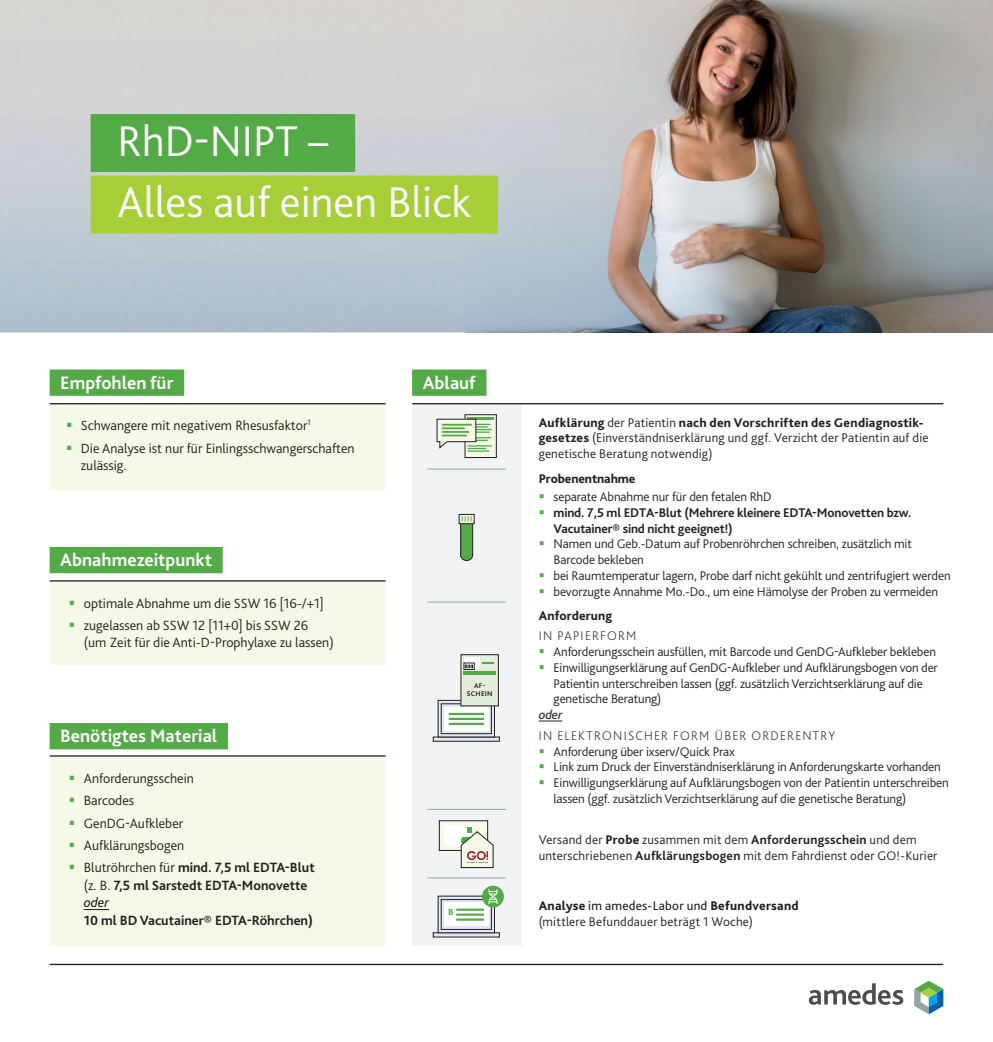
<style>
.page{position:relative;width:993px;height:1042px;background:#fff}
.page>*{position:absolute;margin:0;border:0;box-sizing:border-box;transform-origin:0 0}
.t1{font:300 44.98px/61.4px "Bliss Pro";color:#fff}
.t2{font:700 18.72px "Bliss Pro";color:#fff}
.t3{font:300 14px/17.5px "Bliss Pro";color:#231f20}
.t4{font:700 14px/17.5px "Bliss Pro";color:#231f20}
.t5{font:300 13.12px/15.8px "Bliss Pro";letter-spacing:-.01em;color:#231f20}
.t6{font:300 13.12px/15.8px "Bliss Pro";letter-spacing:.015em;color:#231f20}
.t7{font:700 13.12px/15.8px "Bliss Pro";letter-spacing:-.01em;color:#231f20}
.t8{font:200 13.12px "Bliss Pro";letter-spacing:.095em;color:#231f20}
.t9{font:800 13.12px "Bliss Pro";letter-spacing:-.01em;color:#231f20}
.t10{font:italic 13.12px "Bliss Pro";color:#231f20}
.t11{font:800 9.28px "Bliss Pro";color:#54aa46}
.t12{font:700 7.17px/8.6px "Bliss Pro";letter-spacing:.035em;color:#231f20;text-align:center}
.s1{color:#54aa46}
.s2{font-weight:300}
.s3{font-weight:400;font-style:italic}
.s4{font-weight:800}
.s5{font-weight:700}
.s6{font-weight:400}
</style>
<div class="page">
<img style="left:0;top:0;width:992px;height:332px">
<div style="left:412px;top:404px;width:109px;height:541px;background:#f2f3f4"></div>
<div style="left:50px;top:581px;width:335px;height:84px;background:#f4f9e8"></div>
<div style="left:50px;top:404px;width:335px;height:86px;background:#f4f9e8"></div>
<hr style="left:433px;top:737px;width:66px;height:4px;background:#e0e7f4">
<div style="left:432px;top:736px;width:67px;height:6px;border:1px solid #231f20"></div>
<svg style="left:439px;top:702px;width:54px;height:33px"></svg>
<div style="left:437px;top:700px;width:58px;height:37px;border:1px solid #231f20"></div>
<svg style="left:442px;top:705px;width:47px;height:27px"></svg>
<div style="left:440px;top:703px;width:51px;height:31px;border:1px solid #231f20"></div>
<svg style="left:444px;top:707px;width:44px;height:23px"></svg>
<hr style="left:448px;top:713px;width:36px;height:2px;background:#54aa46">
<hr style="left:448px;top:718px;width:35px;height:2px;background:#54aa46">
<hr style="left:448px;top:723px;width:35px;height:2px;background:#54aa46">
<svg style="left:433px;top:933px;width:66px;height:4px"></svg>
<div style="left:438px;top:896px;width:56px;height:37px;background:#e0e7f4"></div>
<div style="left:437px;top:895px;width:58px;height:38px;border:1px solid #231f20"></div>
<div style="left:440px;top:899px;width:51px;height:31px;border:1px solid #231f20"></div>
<div style="left:444px;top:902px;width:44px;height:24px;background:#fff"></div>
<hr style="left:456px;top:908px;width:28px;height:3px;background:#54aa46">
<hr style="left:456px;top:913px;width:27px;height:3px;background:#54aa46">
<hr style="left:456px;top:918px;width:27px;height:2px;background:#54aa46">
<div style="left:482px;top:885px;width:21px;height:22px;background:#54aa46;border-radius:50%"></div>
<svg style="left:488px;top:889px;width:10px;height:15px"></svg>
<div style="left:439px;top:821px;width:48px;height:29px;background:#f4f9e8"></div>
<div style="left:444px;top:825px;width:30px;height:21px;background:#fff"></div>
<div style="left:439px;top:820px;width:49px;height:31px;border:1px solid #231f20"></div>
<svg style="left:460px;top:827px;width:34px;height:41px"></svg>
<svg style="left:459px;top:516px;width:14px;height:45px"></svg>
<div style="left:458px;top:514px;width:16px;height:10px;border:1px solid #231f20"></div>
<div style="left:465px;top:415px;width:31px;height:42px;background:#f4f9e8"></div>
<div style="left:464px;top:414px;width:32px;height:44px;border:1px solid #231f20"></div>
<hr style="left:467px;top:417px;width:27px;height:3px;background:#54aa46">
<hr style="left:467px;top:450px;width:22px;height:2px;background:#54aa46">
<svg style="left:436px;top:418px;width:55px;height:31px"></svg>
<hr style="left:50px;top:964px;width:893px;height:1px;background:#231f20">
<hr style="left:50px;top:580px;width:335px;height:1px;background:#231f20">
<hr style="left:50px;top:403px;width:335px;height:1px;background:#231f20">
<hr style="left:412px;top:403px;width:531px;height:1px;background:#231f20">
<svg style="left:538px;top:720px;width:24px;height:1px"></svg>
<svg style="left:808px;top:983px;width:95px;height:22px"></svg>
<svg style="left:914px;top:980px;width:29px;height:34px"></svg>
<div style="left:91px;top:114px;width:264px;height:58px;background:#54aa46"></div>
<div style="left:91px;top:176px;width:407px;height:57px;background:#a6ce39"></div>
<div style="left:50px;top:369px;width:134px;height:27px;background:#54aa46"></div>
<div style="left:50px;top:547px;width:172px;height:26px;background:#54aa46"></div>
<div style="left:50px;top:756px;width:335px;height:189px;background:#f4f9e8"></div>
<svg style="left:84px;top:909px;width:25px;height:1px"></svg>
<hr style="left:50px;top:755px;width:335px;height:1px;background:#231f20">
<div style="left:50px;top:723px;width:178px;height:26px;background:#54aa46"></div>
<div style="left:412px;top:369px;width:74px;height:27px;background:#54aa46"></div>
<hr style="left:427px;top:469px;width:78px;height:1px;background:#94a2aa">
<hr style="left:427px;top:809px;width:78px;height:1px;background:#94a2aa">
<hr style="left:427px;top:601px;width:78px;height:1px;background:#94a2aa">
<hr style="left:427px;top:877px;width:78px;height:1px;background:#94a2aa">
<div style="left:461px;top:655px;width:37px;height:51px;background:#e3eddc"></div>
<hr style="left:463px;top:671px;width:32px;height:4px;background:#54aa46">
<div style="left:464px;top:657px;width:15px;height:11px;background:#fff"></div>
<div style="left:463px;top:662px;width:11px;height:8px;border:1px solid #231f20"></div>
<svg style="left:465px;top:664px;width:8px;height:4px"></svg>
<h1 class="t1" style="left:117px;top:110px;width:355px">RhD-NIPT –<br>Alles auf einen Blick</h1>
<h2 class="t2" style="left:60px;top:371px;width:115px">Empfohlen für</h2>
<p class="t3" style="left:66px;top:417px;width:246px"><span class="s1">▪</span> Schwangere mit negativem Rhesusfaktor<sup>1</sup></p>
<p class="t3" style="left:81px;top:439px;width:275px;text-indent:-15px"><span class="s1">▪</span> Die Analyse ist nur für Einlingsschwangerschaften zulässig.</p>
<h2 class="t2" style="left:60px;top:548px;width:153px">Abnahmezeitpunkt</h2>
<p class="t3" style="left:69px;top:594px;width:256px"><span class="s1">▪</span> optimale Abnahme um die SSW 16 [16-/+1]</p>
<p class="t3" style="left:84px;top:616px;width:251px;text-indent:-15px"><span class="s1">▪</span> zugelassen ab SSW 12 [11+0] bis SSW 26 (um Zeit für die Anti-D-Prophylaxe zu lassen)</p>
<h2 class="t2" style="left:60px;top:724px;width:158px">Benötigtes Material</h2>
<p class="t3" style="left:69px;top:769px;width:126px"><span class="s1">▪</span> Anforderungsschein</p>
<p class="t3" style="left:69px;top:791px;width:67px"><span class="s1">▪</span> Barcodes</p>
<p class="t3" style="left:69px;top:814px;width:116px"><span class="s1">▪</span> GenDG-Aufkleber</p>
<p class="t3" style="left:69px;top:836px;width:117px"><span class="s1">▪</span> Aufklärungsbogen</p>
<p class="t4" style="left:84px;top:859px;width:232px;text-indent:-15px"><span class="s1">▪</span> <span class="s2">Blutröhrchen für</span> mind. 7,5 ml EDTA-Blut <span class="s2">(z. B.</span> 7,5 ml Sarstedt EDTA-Monovette <span class="s3">oder</span></p>
<p class="t4" style="left:84px;top:911px;width:230px">10 ml BD Vacutainer® EDTA-Röhrchen)</p>
<h2 class="t2" style="left:422px;top:371px;width:55px">Ablauf</h2>
<p class="t12" style="left:467px;top:681px;width:27px">AF-<br>SCHEIN</p>
<p class="t11" style="left:448px;top:906px;width:7px">B</p>
<p class="t6" style="left:538px;top:414px;width:391px"><span class="s4">Aufklärung</span> der Patientin <span class="s4">nach den Vorschriften des Gendiagnostik&shy;gesetzes</span> (Einverständniserklärung und ggf. Verzicht der Patientin auf die genetische Beratung notwendig)</p>
<p class="t9" style="left:538px;top:470px;width:98px">Probenentnahme</p>
<p class="t5" style="left:538px;top:489px;width:234px"><span class="s1">▪</span> separate Abnahme nur für den fetalen RhD</p>
<p class="t7" style="left:553px;top:505px;width:359px;text-indent:-15px"><span class="s1">▪</span> mind. 7,5 ml EDTA-Blut (Mehrere kleinere EDTA-Monovetten bzw.<br>Vacutainer® sind nicht geeignet!)</p>
<p class="t5" style="left:553px;top:536px;width:359px;text-indent:-15px"><span class="s1">▪</span> Namen und Geb.-Datum auf Probenröhrchen schreiben, zusätzlich mit<br>Barcode bekleben</p>
<p class="t5" style="left:538px;top:567px;width:413px"><span class="s1">▪</span> bei Raumtemperatur lagern, Probe darf nicht gekühlt und zentrifugiert werden</p>
<p class="t5" style="left:538px;top:579px;width:400px;line-height:23.8px"><span class="s1">▪</span> bevorzugte Annahme Mo.-Do., um eine Hämolyse der Proben zu vermeiden<br><span class="s4">Anforderung</span></p>
<p class="t8" style="left:538px;top:628px;width:99px">IN PAPIERFORM</p>
<p class="t5" style="left:538px;top:644px;width:398px"><span class="s1">▪</span> Anforderungsschein ausfüllen, mit Barcode und GenDG-Aufkleber bekleben</p>
<p class="t5" style="left:553px;top:659px;width:385px;text-indent:-15px"><span class="s1">▪</span> Einwilligungserklärung auf GenDG-Aufkleber und Aufklärungsbogen von der<br>Patientin unterschreiben lassen (ggf. zusätzlich Verzichtserklärung auf die genetische Beratung)</p>
<p class="t10" style="left:538px;top:706px;width:25px">oder</p>
<p class="t8" style="left:538px;top:727px;width:298px">IN ELEKTRONISCHER FORM ÜBER ORDERENTRY</p>
<p class="t5" style="left:538px;top:743px;width:198px"><span class="s1">▪</span> Anforderung über ixserv/Quick Prax</p>
<p class="t5" style="left:538px;top:759px;width:403px"><span class="s1">▪</span> Link zum Druck der Einverständniserklärung in Anforderungskarte vorhanden</p>
<p class="t5" style="left:553px;top:775px;width:396px;text-indent:-15px"><span class="s1">▪</span> Einwilligungserklärung auf Aufklärungsbogen von der Patientin unterschreiben lassen (ggf. zusätzlich Verzichtserklärung auf die genetische Beratung)</p>
<p class="t6" style="left:538px;top:832px;width:400px">Versand der <span class="s4">Probe</span> zusammen mit dem <span class="s5">Anforderungsschein</span> und dem unterschriebenen <span class="s5">Aufklärungsbogen</span> mit dem Fahrdienst oder GO!-Kurier</p>
<p class="t6" style="left:538px;top:898px;width:261px"><span class="s4">Analyse</span> <span class="s6">im amedes-Labor und</span> <span class="s4">Befundversand </span>(mittlere Befunddauer beträgt 1 Woche)</p>
</div>
